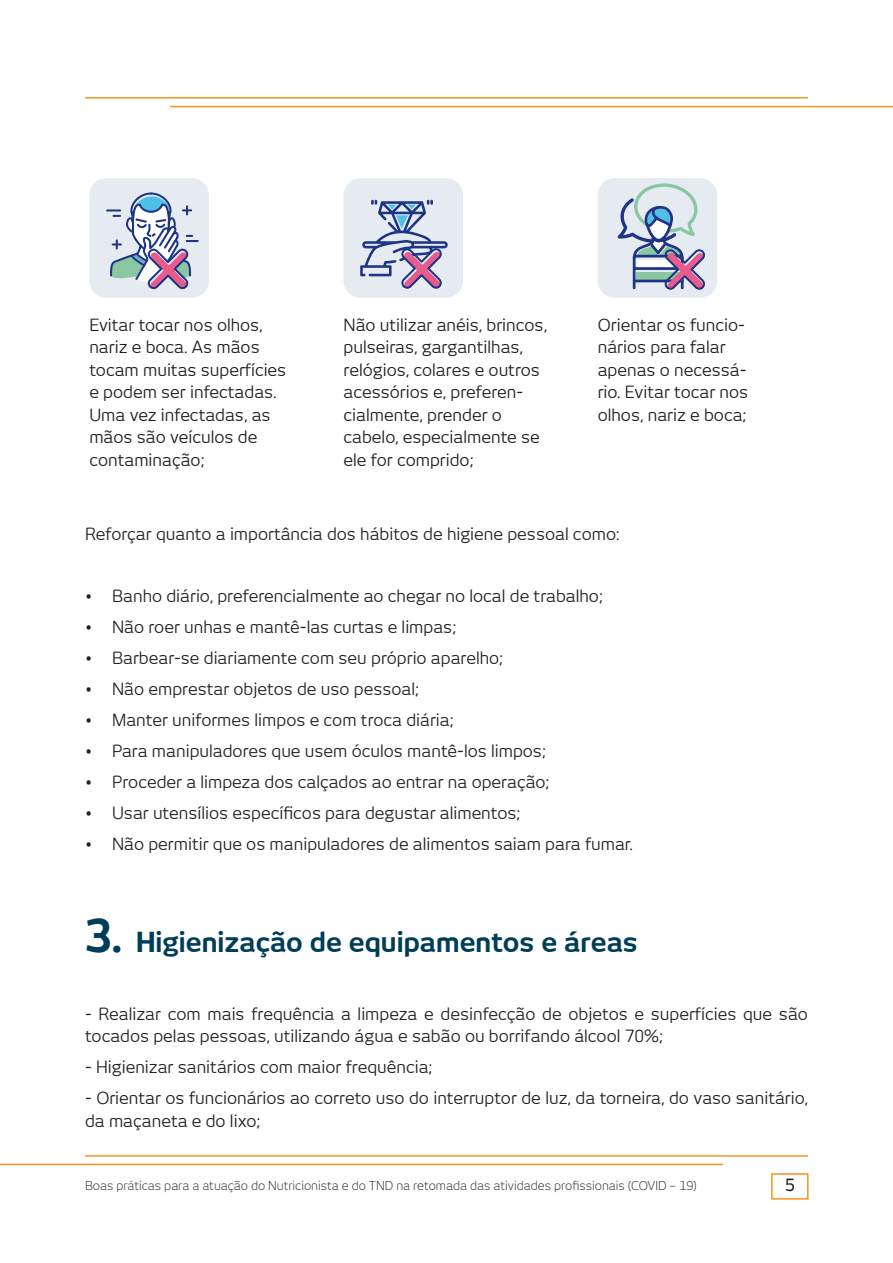
<style>
.page{position:relative;width:893px;height:1263px;background:#fff}
.page>*{position:absolute;margin:0;border:0;box-sizing:border-box;transform-origin:0 0}
.Topico{font:700 27px "New June";color:#003d58}
.Topico-2{font:16.5px/22.5px "New June";color:#231f20}
.t1{font:16.5px/22.5px "New June";color:#1d1d1b}
.Texto_Corrido{font:16.5px "New June";color:#231f20}
.t2{font:500 16.5px "New June";color:#231f20}
.t3{font:300 12px "New June";color:#231f20}
.s1{font-size:45px}
</style>
<div class="page">
<hr style="left:85px;top:1155px;width:723px;height:2px;background:#f7931d">
<hr style="left:0;top:1164px;width:723px;height:1px;background:#f7931d">
<div style="left:771px;top:1173px;width:38px;height:26px;border:2px solid #f7931d"></div>
<hr style="left:85px;top:97px;width:723px;height:2px;background:#f7931d">
<hr style="left:170px;top:106px;width:723px;height:1px;background:#f7931d">
<div style="left:598px;top:178px;width:119px;height:120px;background:#e5ebf1;border-radius:17px"></div>
<svg style="left:617px;top:183px;width:88px;height:107px"></svg>
<div style="left:89px;top:178px;width:120px;height:120px;background:#e5ebf1;border-radius:17px"></div>
<svg style="left:106px;top:193px;width:93px;height:96px"></svg>
<div style="left:344px;top:178px;width:119px;height:120px;background:#e5ebf1;border-radius:17px"></div>
<svg style="left:360px;top:200px;width:88px;height:89px"></svg>
<p class="t1" style="left:89px;top:313px;width:198px">Evitar tocar nos olhos, nariz e boca. As mãos tocam muitas superfícies e podem ser infectadas.<br>Uma vez infectadas, as mãos são veículos de contaminação;</p>
<p class="t1" style="left:344px;top:313px;width:205px">Não utilizar anéis, brincos, pulseiras, gargantilhas, relógios, colares e outros acessórios e, preferen&shy;cialmente, prender o cabelo, especialmente se ele for comprido;</p>
<p class="t1" style="left:598px;top:313px;width:152px">Orientar os funcio&shy;nários para falar apenas o necessá&shy;rio. Evitar tocar nos olhos, nariz e boca;</p>
<p class="Texto_Corrido" style="left:85px;top:524px;width:536px">Reforçar quanto a importância dos hábitos de higiene pessoal como:</p>
<p class="Topico-2" style="left:85px;top:584px;width:519px">• Banho diário, preferencialmente ao chegar no local de trabalho;</p>
<p class="Topico-2" style="left:85px;top:615px;width:372px">• Não roer unhas e mantê-las curtas e limpas;</p>
<p class="Topico-2" style="left:85px;top:646px;width:419px">• Barbear-se diariamente com seu próprio aparelho;</p>
<p class="Topico-2" style="left:85px;top:677px;width:335px">• Não emprestar objetos de uso pessoal;</p>
<p class="Topico-2" style="left:85px;top:708px;width:370px">• Manter uniformes limpos e com troca diária;</p>
<p class="Topico-2" style="left:85px;top:739px;width:462px">• Para manipuladores que usem óculos mantê-los limpos;</p>
<p class="Topico-2" style="left:85px;top:770px;width:465px">• Proceder a limpeza dos calçados ao entrar na operação;</p>
<p class="Topico-2" style="left:85px;top:801px;width:436px">• Usar utensílios específicos para degustar alimentos;</p>
<p class="Topico-2" style="left:85px;top:832px;width:549px">• Não permitir que os manipuladores de alimentos saiam para fumar.</p>
<p class="Topico" style="left:85px;top:926px;width:554px"><span class="s1">3.</span> Higienização de equipamentos e áreas</p>
<p class="Topico-2" style="left:85px;top:1002px;width:724px">- Realizar com mais frequência a limpeza e desinfecção de objetos e superfícies que são tocados pelas pessoas, utilizando água e sabão ou borrifando álcool 70%;</p>
<p class="Topico-2" style="left:85px;top:1056px;width:348px">- Higienizar sanitários com maior frequência;</p>
<p class="Topico-2" style="left:85px;top:1087px;width:724px">- Orientar os funcionários ao correto uso do interruptor de luz, da torneira, do vaso sanitário, da maçaneta e do lixo;</p>
<p class="t3" style="left:85px;top:1179px;width:613px">Boas práticas para a atuação do Nutricionista e do TND na retomada das atividades profissionais (COVID – 19)</p>
<p class="t2" style="left:785px;top:1175px;width:11px">5</p>
</div>
